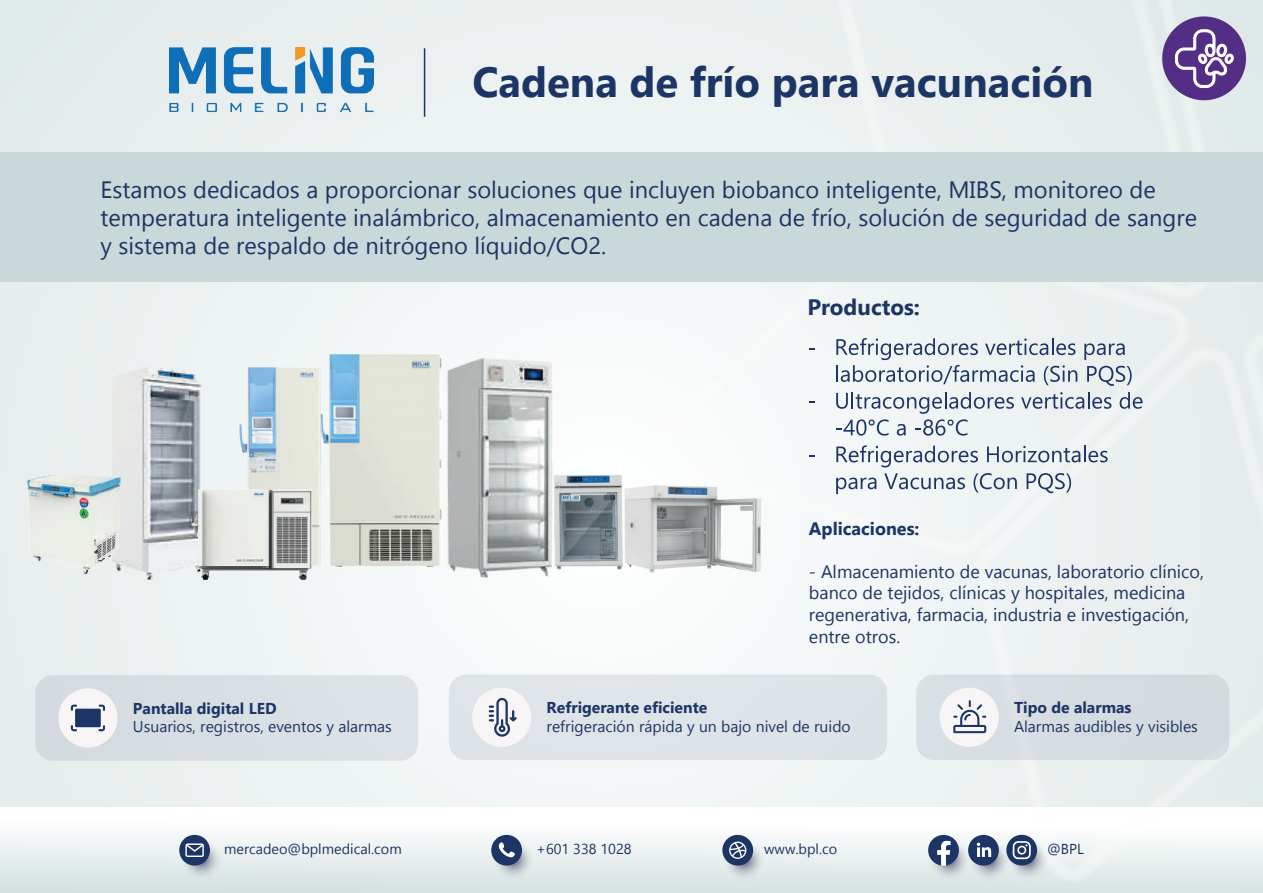
<style>
.page{position:relative;width:1263px;height:893px;background:#eaefef}
.page>*{position:absolute;margin:0;border:0;box-sizing:border-box;transform-origin:0 0}
.t1{font:700 42px "Gadugi";color:#1d3565}
.t2{font:23.55px/28.3px "Gadugi";color:#1d3565}
.t3{font:700 22.35px "Gadugi";color:#1d3565}
.t4{font:18px/21.6px "Gadugi";color:#1d3565}
.t5{font:700 18px "Gadugi";color:#1d3565}
.t6{font:15.75px "Gadugi";color:#1d3565}
.t7{font:700 15.75px "Gadugi";color:#1d3565}
.t8{font:14.4px "Gadugi";color:#1d3565}
</style>
<div class="page">
<div style="left:0;top:807px;width:1263px;height:86px;background:linear-gradient(to bottom,#fff,#d5e1e1)"></div>
<img style="left:493px;top:0;width:770px;height:893px">
<svg style="left:722px;top:838px;width:44px;height:44px"></svg>
<div style="left:722px;top:835px;width:31px;height:31px;background:#1d3565;border-radius:50%"></div>
<svg style="left:729px;top:842px;width:17px;height:17px"></svg>
<svg style="left:1005px;top:837px;width:45px;height:44px"></svg>
<div style="left:1006px;top:835px;width:31px;height:30px;background:#1d3565;border-radius:50%"></div>
<svg style="left:1013px;top:841px;width:18px;height:18px"></svg>
<svg style="left:926px;top:837px;width:46px;height:45px"></svg>
<svg style="left:928px;top:835px;width:31px;height:31px"></svg>
<svg style="left:966px;top:837px;width:46px;height:45px"></svg>
<div style="left:968px;top:835px;width:31px;height:31px;background:#1d3565;border-radius:50%"></div>
<svg style="left:977px;top:843px;width:14px;height:14px"></svg>
<svg style="left:491px;top:837px;width:44px;height:44px"></svg>
<div style="left:491px;top:835px;width:31px;height:31px;background:#1d3565;border-radius:50%"></div>
<svg style="left:179px;top:837px;width:44px;height:44px"></svg>
<div style="left:179px;top:835px;width:31px;height:31px;background:#1d3565;border-radius:50%"></div>
<svg style="left:185px;top:843px;width:19px;height:14px"></svg>
<svg style="left:499px;top:842px;width:16px;height:15px"></svg>
<div style="left:0;top:152px;width:1263px;height:130px;background:#c9d8d8"></div>
<div style="left:35px;top:675px;width:383px;height:86px;background:#d8e0e5;border-radius:18px"></div>
<div style="left:58px;top:688px;width:60px;height:59px;background:#f7f5f6;border-radius:50%"></div>
<svg style="left:71px;top:705px;width:34px;height:26px"></svg>
<hr style="left:424px;top:48px;width:1px;height:69px;background:#1d3565">
<img style="left:169px;top:47px;width:204px;height:65px">
<img style="left:305px;top:282px;width:340px;height:365px">
<img style="left:627px;top:443px;width:56px;height:18px">
<img style="left:627px;top:461px;width:150px;height:131px">
<img style="left:116px;top:367px;width:189px;height:101px">
<img style="left:123px;top:433px;width:264px;height:203px">
<img style="left:27px;top:468px;width:109px;height:110px">
<img style="left:381px;top:329px;width:246px;height:286px">
<svg style="left:1084px;top:343px;width:41px;height:17px"></svg>
<svg style="left:836px;top:338px;width:241px;height:47px"></svg>
<svg style="left:1087px;top:366px;width:44px;height:20px"></svg>
<svg style="left:1021px;top:392px;width:90px;height:17px"></svg>
<svg style="left:1119px;top:392px;width:23px;height:17px"></svg>
<svg style="left:836px;top:392px;width:178px;height:44px"></svg>
<svg style="left:809px;top:455px;width:6px;height:2px"></svg>
<svg style="left:836px;top:445px;width:142px;height:22px"></svg>
<svg style="left:987px;top:446px;width:121px;height:16px"></svg>
<svg style="left:836px;top:478px;width:40px;height:16px"></svg>
<svg style="left:884px;top:473px;width:81px;height:16px"></svg>
<svg style="left:973px;top:473px;width:44px;height:20px"></svg>
<svg style="left:1026px;top:473px;width:45px;height:20px"></svg>
<div style="left:449px;top:674px;width:438px;height:86px;background:#dee4e9;border-radius:18px"></div>
<div style="left:472px;top:688px;width:59px;height:59px;background:#f7f5f6;border-radius:50%"></div>
<svg style="left:489px;top:697px;width:28px;height:40px"></svg>
<div style="left:916px;top:674px;width:313px;height:86px;background:#d5dce1;border-radius:18px"></div>
<div style="left:939px;top:688px;width:60px;height:59px;background:#f7f5f6;border-radius:50%"></div>
<svg style="left:953px;top:700px;width:33px;height:33px"></svg>
<svg style="left:1162px;top:16px;width:84px;height:84px;background:#583487"></svg>
<svg style="left:1174px;top:29px;width:61px;height:60px;background:#7d61a2"></svg>
<h1 class="t1" style="left:472px;top:57px;width:623px">Cadena de frío para vacunación</h1>
<p class="t2" style="left:101px;top:175px;width:1098px">Estamos dedicados a proporcionar soluciones que incluyen biobanco inteligente, MIBS, monitoreo de temperatura inteligente inalámbrico, almacenamiento en cadena de frío, solución de seguridad de sangre y sistema de respaldo de nitrógeno líquido/CO2.</p>
<p class="t3" style="left:807px;top:293px;width:114px">Productos:</p>
<p class="t7" style="left:133px;top:698px;width:145px">Pantalla digital LED</p>
<p class="t6" style="left:133px;top:717px;width:261px">Usuarios, registros, eventos y alarmas</p>
<p class="t5" style="left:809px;top:517px;width:112px">Aplicaciones:</p>
<p class="t4" style="left:809px;top:561px;width:397px">- Almacenamiento de vacunas, laboratorio clínico, banco de tejidos, clínicas y hospitales, medicina regenerativa, farmacia, industria e investigación, entre otros.</p>
<p class="t7" style="left:547px;top:698px;width:162px">Refrigerante eficiente</p>
<p class="t6" style="left:547px;top:717px;width:306px">refrigeración rápida y un bajo nivel de ruido</p>
<p class="t7" style="left:1014px;top:698px;width:119px">Tipo de alarmas</p>
<p class="t6" style="left:1014px;top:717px;width:185px">Alarmas audibles y visibles</p>
<p class="t8" style="left:224px;top:840px;width:179px">mercadeo@bplmedical.com</p>
<p class="t8" style="left:536px;top:840px;width:97px">+601 338 1028</p>
<p class="t8" style="left:764px;top:840px;width:75px">www.bpl.co</p>
<p class="t8" style="left:1047px;top:840px;width:38px">@BPL</p>
</div>
